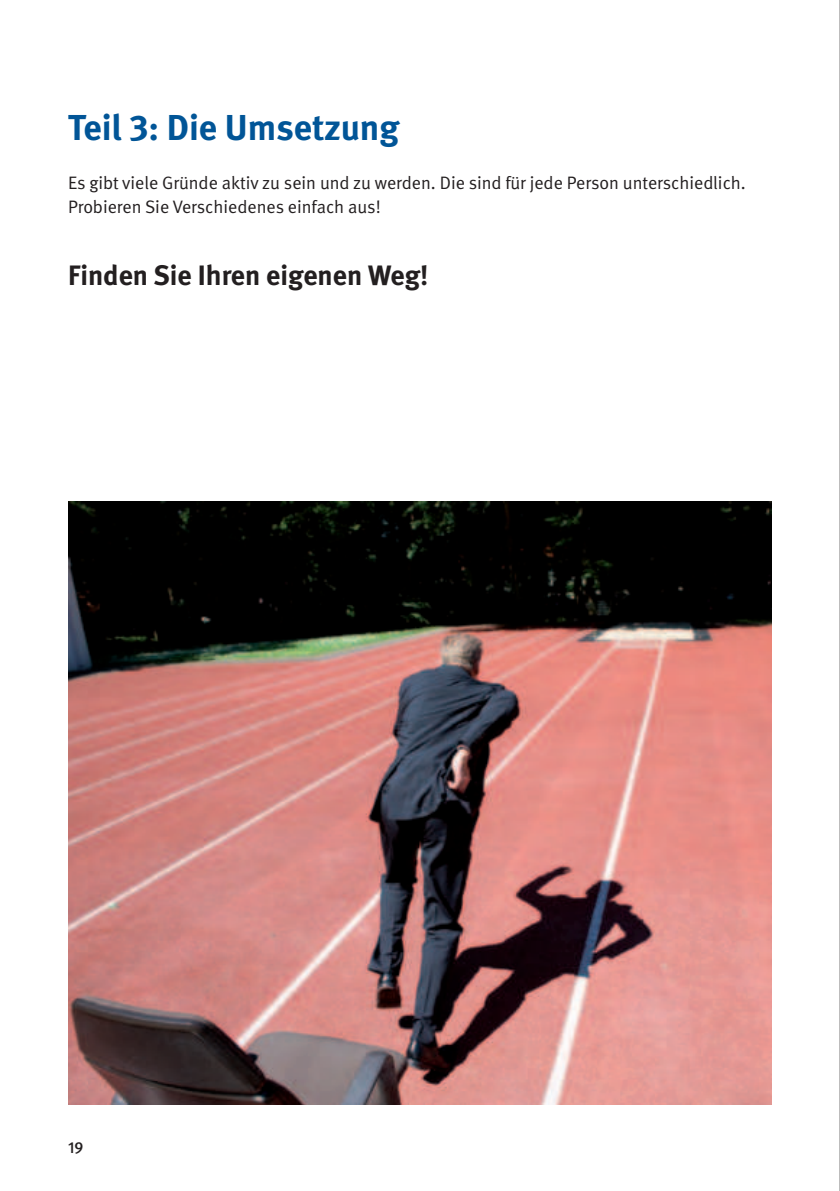
<style>
.page{position:relative;width:840px;height:1191px;background:#fff}
.page>*{position:absolute;margin:0;border:0;box-sizing:border-box;transform-origin:0 0}
.t1{font:700 36px "DGUV Meta";color:#015597}
.t2{font:700 28px "DGUV Meta";color:#231f20}
.t3{font:18px/24.2px "DGUV Meta";color:#231f20}
.t4{font:500 16px "DGUV Meta";color:#231f20}
</style>
<div class="page">
<img style="left:68px;top:502px;width:703px;height:602px">
<h1 class="t1" style="left:68px;top:114px;width:332px">Teil 3: Die Umsetzung</h1>
<p class="t3" style="left:68px;top:171px;width:678px">Es gibt viele Gründe aktiv zu sein und zu werden. Die sind für jede Person unterschiedlich.<br>Probieren Sie Verschiedenes einfach aus!</p>
<h2 class="t2" style="left:68px;top:264px;width:361px">Finden Sie Ihren eigenen Weg!</h2>
<p class="t4" style="left:68px;top:1140px;width:17px">19</p>
</div>
